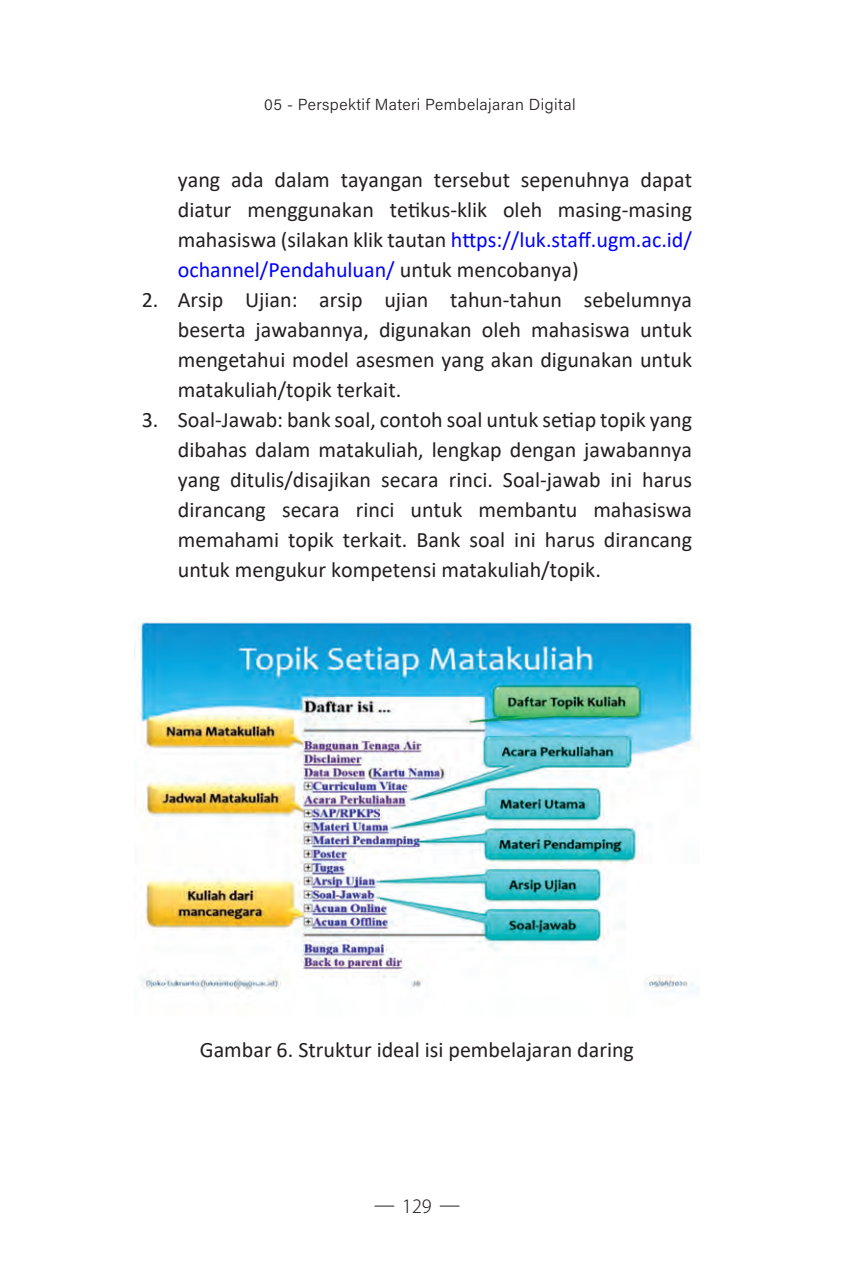
<style>
.page{position:relative;width:851px;height:1276px;background:#fff}
.page>*{position:absolute;margin:0;border:0;box-sizing:border-box;transform-origin:0 0}
.Gambar_Judul{font:22px/30px "Calibri";color:#231f20;text-align:justify}
.t1{font:300 18px "Koz Go Pr 6 N";color:#231f20}
.t2{font:16px "Acumin Variable Concept";letter-spacing:.035em;color:#231f20}
.s1{color:#00f}
</style>
<div class="page">
<svg style="left:439px;top:1205px;width:20px;height:1px"></svg>
<svg style="left:374px;top:1205px;width:20px;height:1px"></svg>
<img style="left:134px;top:618px;width:565px;height:375px">
<p class="t2" style="left:264px;top:94px;width:313px">05 - Perspektif Materi Pembelajaran Digital</p>
<p class="Gambar_Judul" style="left:178px;top:164px;width:515px">yang ada dalam tayangan tersebut sepenuhnya dapat diatur menggunakan tetikus-klik oleh masing-masing mahasiswa (silakan klik tautan <span class="s1">https://luk.staff.ugm.ac.id/ ochannel/Pendahuluan/</span> untuk mencobanya)</p>
<p class="Gambar_Judul" style="left:178px;top:284px;width:515px;text-indent:-36px">2. Arsip Ujian: arsip ujian tahun-tahun sebelumnya beserta jawabannya, digunakan oleh mahasiswa untuk mengetahui model asesmen yang akan digunakan untuk matakuliah/topik terkait.</p>
<p class="Gambar_Judul" style="left:178px;top:404px;width:515px;text-indent:-36px">3. Soal-Jawab: bank soal, contoh soal untuk setiap topik yang dibahas dalam matakuliah, lengkap dengan jawabannya yang ditulis/disajikan secara rinci. Soal-jawab ini harus dirancang secara rinci untuk membantu mahasiswa memahami topik terkait. Bank soal ini harus dirancang untuk mengukur kompetensi matakuliah/topik.</p>
<p class="Gambar_Judul" style="left:200px;top:1034px;width:435px">Gambar 6. Struktur ideal isi pembelajaran daring</p>
<p class="t1" style="left:402px;top:1196px;width:31px">129</p>
</div>
